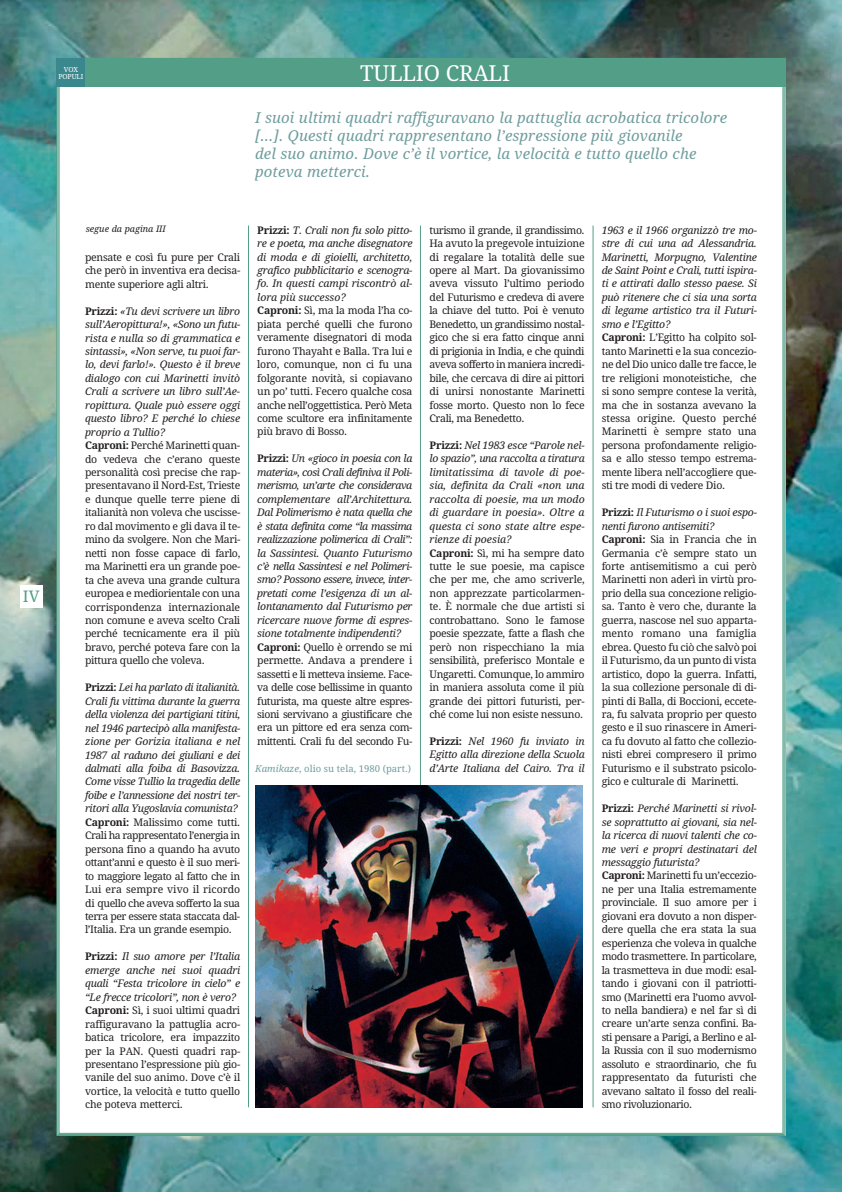
<style>
.page{position:relative;width:842px;height:1192px;background:#fff}
.page>*{position:absolute;margin:0;border:0;box-sizing:border-box;transform-origin:0 0}
.t1{font:22px "Droid Serif";letter-spacing:-.01em;color:#fff}
.t2{font:16px "Droid Serif";color:#539e87}
.t3{font:italic 15px/18px "Droid Serif";letter-spacing:.005em;color:#709d9e}
.t4{font:10.5px/13.5px "Droid Serif";letter-spacing:-.03em;color:#231f20}
.t5{font:italic 10.5px/13.5px "Droid Serif";letter-spacing:-.035em;color:#231f20}
.t6{font:9.5px "Droid Serif";color:#709d9e}
.t7{font:italic 9px "Droid Serif";color:#231f20}
.t8{font:7px/7.5px "Droid Serif";letter-spacing:-.02em;color:#fff;text-align:center}
.s1{font-weight:700}
.s2{font-style:italic}
.s3{font-weight:700;font-style:normal}
.s4{font-style:normal}
</style>
<div class="page">
<img style="left:0;top:0;width:842px;height:1192px">
<div style="left:57px;top:58px;width:728px;height:1077px;background:#fff"></div>
<div style="left:85px;top:59px;width:700px;height:28px;background:#539e87"></div>
<div style="left:20px;top:585px;width:23px;height:23px;background:#fff"></div>
<hr style="left:248px;top:225px;width:1px;height:882px;background:#539e87">
<hr style="left:420px;top:225px;width:1px;height:882px;background:#539e87">
<hr style="left:593px;top:225px;width:1px;height:882px;background:#539e87">
<img style="left:255px;top:785px;width:328px;height:322px">
<div style="left:57px;top:58px;width:28px;height:29px;background:#3a888d"></div>
<h2 class="t2" style="left:23px;top:587px;width:18px">IV</h2>
<p class="t8" style="left:59px;top:65px;width:26px">VOX<br>POPULI</p>
<h1 class="t1" style="left:360px;top:61px;width:151px">TULLIO CRALI</h1>
<h3 class="t3" style="left:255px;top:108px;width:473px">I suoi ultimi quadri raffiguravano la pattuglia acrobatica tricolore […]. Questi quadri rappresentano l’espressione più giovanile<br>del suo animo. Dove c’è il vortice, la velocità e tutto quello che poteva metterci.</h3>
<p class="t7" style="left:86px;top:224px;width:82px">segue da pagina III</p>
<p class="t4" style="left:85px;top:250px;width:157px;text-align:justify">pensate e così fu pure per Crali che però in inventiva era decisa&shy;mente superiore agli altri.</p>
<p class="t4" style="left:85px;top:304px;width:157px"><span class="s1">Prizzi:</span> <span class="s2">«Tu devi scrivere un libro sull’Aeropittura!», «Sono un futu&shy;rista e nulla so di grammatica e sintassi», «Non serve, tu puoi far&shy;lo, devi farlo!». Questo è il breve dialogo con cui Marinetti invitò<br>Crali a scrivere un libro sull’Ae&shy;ropittura. Quale può essere oggi questo libro? E perché lo chiese proprio a Tullio?<br></span><span class="s1">Caproni:</span> Perché Marinetti quan - do vedeva che c’erano queste personalità così precise che rap&shy;presentavano il Nord-Est, Trieste e dunque quelle terre piene di italianità non voleva che uscisse&shy;ro dal movimento e gli dava il te&shy;mino da svolgere. Non che Mari&shy;netti non fosse capace di farlo, ma Marinetti era un grande poe&shy;ta che aveva una grande cultura europea e mediorientale con una corrispondenza internazionale non comune e aveva scelto Crali perché tecnicamente era il più bravo, perché poteva fare con la pittura quello che voleva.</p>
<p class="t5" style="left:85px;top:681px;width:157px"><span class="s3">Prizzi:</span> Lei ha parlato di italianità.<br>Crali fu vittima durante la guerra della violenza dei partigiani titini, nel 1946 partecipò alla manifesta&shy;zione per Gorizia italiana e nel 1987 al raduno dei giuliani e dei dalmati alla foiba di Basovizza.<br>Come visse Tullio la tragedia delle foibe e l’annessione dei nostri ter&shy;ritori alla Yugoslavia comunista?<br><span class="s3">Caproni:</span> <span class="s4">Malissimo come tutti.<br>Crali ha rappresentato l’energia in persona fino a quando ha avuto ottant’anni e questo è il suo meri&shy;to maggiore legato al fatto che in Lui era sempre vivo il ricordo di quello che aveva sofferto la sua terra per essere stata staccata dal&shy;l’Italia. Era un grande esempio.</span></p>
<p class="t4" style="left:85px;top:950px;width:157px"><span class="s1">Prizzi:</span> <span class="s2">Il suo amore per l’Italia emerge anche nei suoi quadri quali “Festa tricolore in cielo” e “Le frecce tricolori”, non è vero?<br></span><span class="s1">Caproni:</span> Sì, i suoi ultimi quadri raffiguravano la pattuglia acro&shy;batica tricolore, era impazzito per la PAN. Questi quadri rap&shy;presentano l’espressione più gio - vanile del suo animo. Dove c’è il vortice, la velocità e tutto quello che poteva metterci.</p>
<p class="t4" style="left:257px;top:223px;width:157px"><span class="s1">Prizzi:</span> <span class="s2">T. Crali non fu solo pitto&shy;re e poeta, ma anche disegnatore di moda e di gioielli, architetto, grafico pubblicitario e scenogra - fo. In questi campi riscontrò al&shy;lora più successo?<br></span><span class="s1">Caproni:</span> Sì, ma la moda l’ha co&shy;piata perché quelli che furono veramente disegnatori di moda furono Thayaht e Balla. Tra lui e loro, comunque, non ci fu una folgorante novità, si copiavano un po’ tutti. Fecero qualche cosa anche nell’oggettistica. Però Meta come scultore era infinitamente più bravo di Bosso.</p>
<p class="t5" style="left:257px;top:452px;width:157px"><span class="s3">Prizzi:</span> Un «gioco in poesia con la materia», così Crali definiva il Poli&shy;merismo, un’arte che considerava complementare all’Architettura.<br>Dal Polimerismo è nata quella che è stata definita come “la massima realizzazione polimerica di Crali”: la Sassintesi. Quanto Futurismo c’è nella Sassintesi e nel Polimeri&shy;smo? Possono essere, invece, inter&shy;pretati come l’esigenza di un al&shy;lontanamento dal Futurismo per ricercare nuove forme di espres&shy;sione totalmente indipendenti?<br><span class="s3">Caproni:</span> <span class="s4">Quello è orrendo se mi permette. Andava a prendere i sassetti e li metteva insieme. Face&shy;va delle cose bellissime in quanto futurista, ma queste altre espres&shy;sioni servivano a giustificare che era un pittore ed era senza com&shy;mittenti. Crali fu del secondo Fu-</span></p>
<p class="t6" style="left:255px;top:763px;width:157px"><span class="s2">Kamikaze</span>, olio su tela, 1980 (part.)</p>
<p class="t4" style="left:429px;top:223px;width:157px;text-align:justify">turismo il grande, il grandissimo.<br>Ha avuto la pregevole intuizione di regalare la totalità delle sue opere al Mart. Da giovanissimo aveva vissuto l’ultimo periodo del Futurismo e credeva di avere la chiave del tutto. Poi è venuto Benedetto, un grandissimo nostal&shy;gico che si era fatto cinque anni di prigionia in India, e che quindi aveva sofferto in maniera incredi&shy;bile, che cercava di dire ai pittori di unirsi nonostante Marinetti fosse morto. Questo non lo fece Crali, ma Benedetto.</p>
<p class="t4" style="left:429px;top:438px;width:157px"><span class="s1">Prizzi:</span> <span class="s2">Nel 1983 esce “Parole nel&shy;lo spazio”, una raccolta a tiratura limitatissima di tavole di poe&shy;sia, definita da Crali «non una raccolta di poesie, ma un modo di guardare in poesia». Oltre a questa ci sono state altre espe&shy;rienze di poesia?<br></span><span class="s1">Caproni:</span> Sì, mi ha sempre dato tutte le sue poesie, ma capisce che per me, che amo scriverle, non apprezzate particolarmen&shy;te. È normale che due artisti si controbattano. Sono le famose poesie spezzate, fatte a flash che però non rispecchiano la mia sensibilità, preferisco Montale e<br>Ungaretti. Comunque, lo ammiro in maniera assoluta come il più grande dei pittori futuristi, per&shy;ché come lui non esiste nessuno.</p>
<p class="t5" style="left:429px;top:734px;width:157px;text-align:justify"><span class="s3">Prizzi:</span> Nel 1960 fu inviato in Egitto alla direzione della Scuola d’Arte Italiana del Cairo. Tra il</p>
<p class="t4" style="left:602px;top:223px;width:157px"><span class="s2">1963 e il 1966 organizzò tre mo&shy;stre di cui una ad Alessandria.<br>Marinetti, Morpugno, Valentine de Saint Point e Crali, tutti ispira&shy;ti e attirati dallo stesso paese. Si può ritenere che ci sia una sorta di legame artistico tra il Futuri&shy;smo e l’Egitto?<br></span><span class="s1">Caproni:</span> L’Egitto ha colpito sol&shy;tanto Marinetti e la sua concezio&shy;ne del Dio unico dalle tre facce, le tre religioni monoteistiche, che si sono sempre contese la verità, ma che in sostanza avevano la stessa origine. Questo perché<br>Marinetti è sempre stato una persona profondamente religio&shy;sa e allo stesso tempo estrema&shy;mente libera nell’accogliere que&shy;sti tre modi di vedere Dio.</p>
<p class="t4" style="left:602px;top:506px;width:157px"><span class="s1">Prizzi:</span> <span class="s2">Il Futurismo o i suoi espo&shy;nenti furono antisemiti?<br></span><span class="s1">Caproni:</span> Sia in Francia che in<br>Germania c’è sempre stato un forte antisemitismo a cui però<br>Marinetti non aderì in virtù pro&shy;prio della sua concezione religio&shy;sa. Tanto è vero che, durante la guerra, nascose nel suo apparta&shy;mento romano una famiglia ebrea. Questo fu ciò che salvò poi il Futurismo, da un punto di vista artistico, dopo la guerra. Infatti, la sua collezione personale di di&shy;pinti di Balla, di Boccioni, eccete&shy;ra, fu salvata proprio per questo gesto e il suo rinascere in Ameri&shy;ca fu dovuto al fatto che collezio&shy;nisti ebrei compresero il primo<br>Futurismo e il substrato psicolo&shy;gico e culturale di Marinetti.</p>
<p class="t4" style="left:602px;top:802px;width:157px"><span class="s1">Prizzi:</span> <span class="s2">Perché Marinetti si rivol&shy;se soprattutto ai giovani, sia nel&shy;la ricerca di nuovi talenti che co&shy;me veri e propri destinatari del messaggio futurista?<br></span><span class="s1">Caproni:</span> Marinetti fu un’eccezio&shy;ne per una Italia estremamente provinciale. Il suo amore per i giovani era dovuto a non disper&shy;dere quella che era stata la sua esperienza che voleva in qualche modo trasmettere. In particolare, la trasmetteva in due modi: esal&shy;tando i giovani con il patriotti&shy;smo (Marinetti era l’uomo avvol&shy;to nella bandiera) e nel far sì di creare un’arte senza confini. Ba&shy;sti pensare a Parigi, a Berlino e al&shy;la Russia con il suo modernismo assoluto e straordinario, che fu rappresentato da futuristi che avevano saltato il fosso del reali&shy;smo rivoluzionario.</p>
</div>
